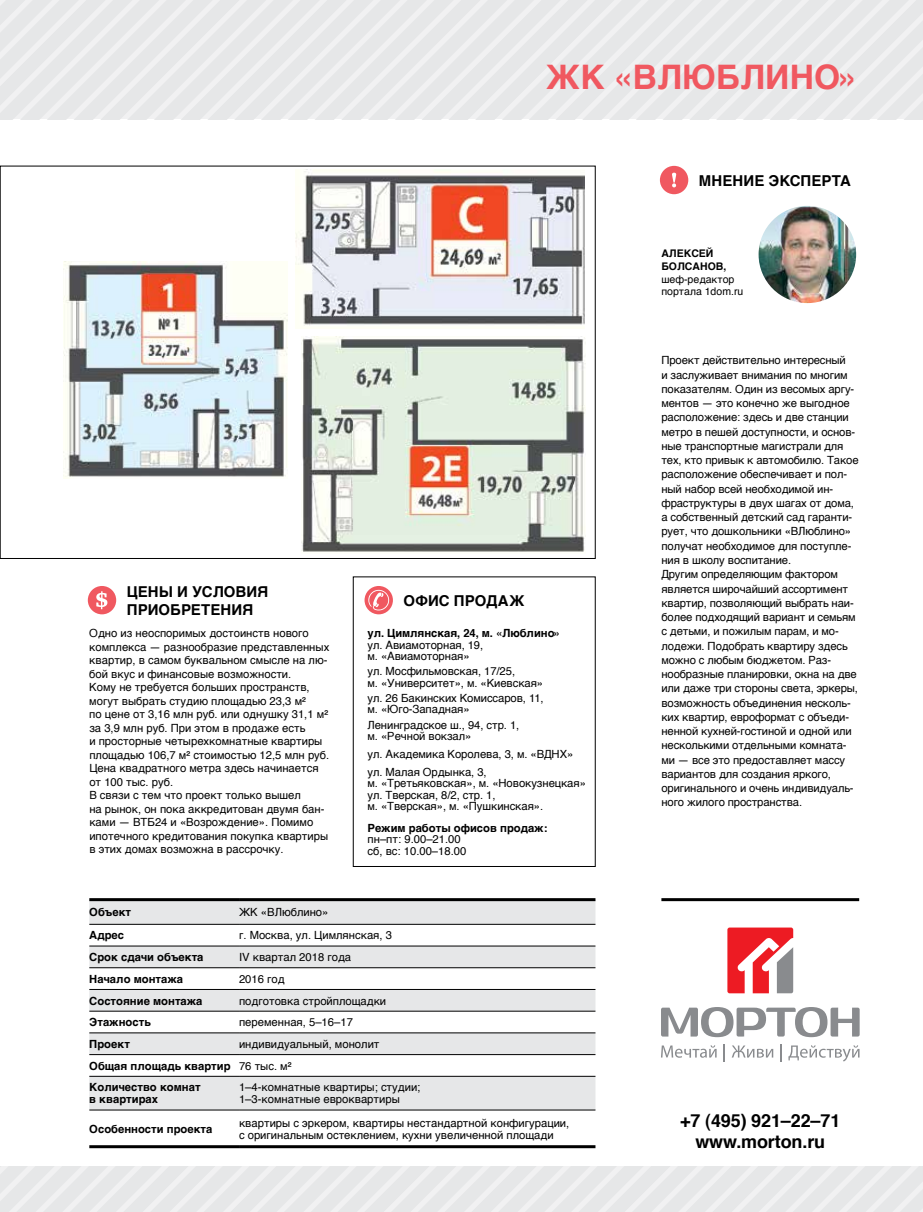
<style>
.page{position:relative;width:923px;height:1212px;background:#fff}
.page>*{position:absolute;margin:0;border:0;box-sizing:border-box;transform-origin:0 0}
.t1{font:700 33.75px "Helvetica TF";color:#f05860}
.t2{font:700 18px/21px "Helvetica TF";letter-spacing:-.005em;color:#000;text-align:center}
.t3{font:700 15px/18px "Helvetica TF";letter-spacing:.005em;color:#000}
.t4{font:11.25px/14.2px "Helvetica TF";letter-spacing:-.005em;color:#000}
.t5{font:700 11.25px/21.8px "Helvetica TF";color:#000}
.t6{font:10.5px/12.6px "Helvetica TF";color:#000}
.t7{font:700 10.5px/12.6px "Helvetica TF";color:#000}
.s1{font-weight:400}
</style>
<div class="page">
<svg style="left:0;top:0;width:923px;height:119px"></svg>
<svg style="left:0;top:1166px;width:923px;height:46px"></svg>
<svg style="left:0;top:166px;width:595px;height:393px"></svg>
<svg style="left:364px;top:586px;width:29px;height:28px"></svg>
<svg style="left:368px;top:590px;width:21px;height:20px"></svg>
<div style="left:88px;top:586px;width:28px;height:28px;background:#f05860;border-radius:50%"></div>
<svg style="left:96px;top:591px;width:11px;height:18px"></svg>
<div style="left:660px;top:166px;width:28px;height:28px;background:#f05860;border-radius:50%"></div>
<svg style="left:672px;top:173px;width:4px;height:14px"></svg>
<hr style="left:661px;top:898px;width:198px;height:3px;background:#000">
<svg style="left:89px;top:901px;width:506px;height:209px;fill:#e6e7e8"></svg>
<hr style="left:89px;top:924px;width:150px;height:1px;background:#000">
<hr style="left:239px;top:924px;width:356px;height:1px;background:#000">
<hr style="left:89px;top:946px;width:150px;height:1px;background:#000">
<hr style="left:239px;top:946px;width:356px;height:1px;background:#000">
<hr style="left:89px;top:967px;width:150px;height:1px;background:#000">
<hr style="left:239px;top:967px;width:356px;height:1px;background:#000">
<hr style="left:89px;top:989px;width:150px;height:1px;background:#000">
<hr style="left:239px;top:989px;width:356px;height:1px;background:#000">
<hr style="left:89px;top:1011px;width:150px;height:1px;background:#000">
<hr style="left:239px;top:1011px;width:356px;height:1px;background:#000">
<hr style="left:89px;top:1032px;width:150px;height:1px;background:#000">
<hr style="left:239px;top:1032px;width:356px;height:1px;background:#000">
<hr style="left:89px;top:1054px;width:150px;height:1px;background:#000">
<hr style="left:239px;top:1054px;width:356px;height:1px;background:#000">
<hr style="left:89px;top:1076px;width:150px;height:1px;background:#000">
<hr style="left:239px;top:1076px;width:356px;height:1px;background:#000">
<hr style="left:89px;top:1110px;width:150px;height:1px;background:#000">
<hr style="left:239px;top:1110px;width:356px;height:1px;background:#000">
<hr style="left:89px;top:898px;width:150px;height:3px;background:#000">
<hr style="left:239px;top:898px;width:356px;height:3px;background:#000">
<hr style="left:89px;top:1145px;width:150px;height:3px;background:#000">
<hr style="left:239px;top:1145px;width:356px;height:3px;background:#000">
<img style="left:758px;top:206px;width:98px;height:97px;border-radius:49px">
<svg style="left:727px;top:927px;width:66px;height:66px"></svg>
<svg style="left:661px;top:1045px;width:55px;height:13px"></svg>
<svg style="left:723px;top:1044px;width:2px;height:18px"></svg>
<svg style="left:732px;top:1045px;width:41px;height:12px"></svg>
<svg style="left:780px;top:1044px;width:1px;height:18px"></svg>
<svg style="left:788px;top:1045px;width:71px;height:16px"></svg>
<svg style="left:661px;top:1007px;width:198px;height:30px"></svg>
<img style="left:64px;top:261px;width:223px;height:218px">
<img style="left:301px;top:336px;width:284px;height:218px">
<img style="left:295px;top:170px;width:289px;height:158px">
<h1 class="t1" style="left:546px;top:50px;width:220px">ЖК «ВЛюблино</h1>
<h1 class="t1" style="left:840px;top:50px;width:20px">»</h1>
<h3 class="t3" style="left:699px;top:172px;width:153px">МНЕНИЕ ЭКСПЕРТА</h3>
<h3 class="t3" style="left:127px;top:583px;width:143px">ЦЕНЫ И УСЛОВИЯ<br>ПРИОБРЕТЕНИЯ</h3>
<p class="t4" style="left:89px;top:627px;width:241px;line-height:13.5px">Одно из неоспоримых достоинств нового комплекса — разнообразие представленных квартир, в самом буквальном смысле на лю&shy;бой вкус и финансовые возможности.<br>Кому не требуется больших пространств, могут выбрать студию площадью 23,3 м²<br>по цене от 3,16 млн руб. или однушку 31,1 м² за 3,9 млн руб. При этом в продаже есть<br>и просторные четырехкомнатные квартиры площадью 106,7 м² стоимостью 12,5 млн руб.<br>Цена квадратного метра здесь начинается от 100 тыс. руб.<br>В связи с тем что проект только вышел<br>на рынок, он пока аккредитован двумя бан&shy;ками — ВТБ24 и «Возрождение». Помимо ипотечного кредитования покупка квартиры в этих домах возможна в рассрочку.</p>
<h3 class="t3" style="left:403px;top:592px;width:122px">ОФИС ПРОДАЖ</h3>
<p class="t5" style="left:367px;top:622px;width:195px">ул. Цимлянская, 24, м. «Люблино»</p>
<p class="t4" style="left:367px;top:639px;width:117px;line-height:11.2px">ул. Авиамоторная, 19, м. «Авиамоторная»</p>
<p class="t4" style="left:367px;top:666px;width:177px;line-height:11.2px">ул. Мосфильмовская, 17/25,<br>м. «Университет», м. «Киевская»</p>
<p class="t4" style="left:367px;top:693px;width:178px;line-height:11.2px">ул. 26 Бакинских Комиссаров, 11, м. «Юго-Западная»</p>
<p class="t4" style="left:367px;top:719px;width:153px;line-height:11.2px">Ленинградское ш., 94, стр. 1, м. «Речной вокзал»</p>
<p class="t4" style="left:367px;top:745px;width:207px;line-height:18px">ул. Академика Королева, 3, м. «ВДНХ» ул. Малая Ордынка, 3,</p>
<p class="t4" style="left:367px;top:778px;width:220px;line-height:11.2px">м. «Третьяковская», м. «Новокузнецкая» ул. Тверская, 8/2, стр. 1,<br>м. «Тверская», м. «Пушкинская».</p>
<p class="t5" style="left:367px;top:817px;width:181px">Режим работы офисов продаж:</p>
<p class="t4" style="left:367px;top:834px;width:100px;line-height:11.2px">пн–пт: 9.00–21.00 сб, вс: 10.00–18.00</p>
<p class="t5" style="left:89px;top:901px;width:43px">Объект</p>
<p class="t4" style="left:239px;top:905px;width:91px">ЖК «ВЛюблино»</p>
<p class="t5" style="left:89px;top:925px;width:36px">Адрес</p>
<p class="t4" style="left:239px;top:929px;width:155px">г. Москва, ул. Цимлянская, 3</p>
<p class="t5" style="left:89px;top:946px;width:116px">Срок сдачи объекта</p>
<p class="t4" style="left:239px;top:950px;width:114px">IV квартал 2018 года</p>
<p class="t5" style="left:89px;top:968px;width:95px">Начало монтажа</p>
<p class="t4" style="left:239px;top:972px;width:47px">2016 год</p>
<p class="t5" style="left:89px;top:990px;width:115px">Состояние монтажа</p>
<p class="t4" style="left:239px;top:994px;width:149px">подготовка стройплощадки</p>
<p class="t5" style="left:89px;top:1011px;width:63px">Этажность</p>
<p class="t4" style="left:239px;top:1015px;width:115px">переменная, 5–16–17</p>
<p class="t5" style="left:89px;top:1033px;width:42px">Проект</p>
<p class="t5" style="left:89px;top:1033px;width:292px;text-indent:150px"><span class="s1">индивидуальный, монолит<br></span>Общая площадь квартир <span class="s1">76 тыс. м²<br></span>Количество комнат</p>
<p class="t5" style="left:89px;top:1089px;width:70px">в квартирах</p>
<p class="t4" style="left:239px;top:1082px;width:183px;line-height:12px">1–4-комнатные квартиры; студии;<br>1–3-комнатные евроквартиры</p>
<p class="t5" style="left:89px;top:1118px;width:125px">Особенности проекта</p>
<p class="t4" style="left:239px;top:1117px;width:332px;line-height:12px">квартиры с эркером, квартиры нестандартной конфигурации, с оригинальным остеклением, кухни увеличенной площади</p>
<p class="t7" style="left:661px;top:247px;width:66px">АЛЕКСЕЙ<br>БОЛСАНОВ,</p>
<p class="t6" style="left:661px;top:273px;width:83px">шеф-редактор портала 1dom.ru</p>
<p class="t4" style="left:661px;top:354px;width:199px">Проект действительно интересный<br>и заслуживает внимания по многим показателям. Один из весомых аргу&shy;ментов — это конечно же выгодное расположение: здесь и две станции метро в пешей доступности, и основ&shy;ные транспортные магистрали для тех, кто привык к автомобилю. Такое расположение обеспечивает и пол&shy;ный набор всей необходимой ин&shy;фраструктуры в двух шагах от дома, а собственный детский сад гаранти&shy;рует, что дошкольники «ВЛюблино» получат необходимое для поступле&shy;ния в школу воспитание.<br>Другим определяющим фактором является широчайший ассортимент квартир, позволяющий выбрать наи&shy;более подходящий вариант и семьям с детьми, и пожилым парам, и мо&shy;лодежи. Подобрать квартиру здесь можно с любым бюджетом. Раз&shy;нообразные планировки, окна на две или даже три стороны света, эркеры, возможность объединения несколь&shy;ких квартир, евроформат с объеди&shy;ненной кухней-гостиной и одной или несколькими отдельными комната&shy;ми — все это предоставляет массу вариантов для создания яркого, оригинального и очень индивидуаль&shy;ного жилого пространства.</p>
<h2 class="t2" style="left:680px;top:1110px;width:162px">+7 (495) 921–22–71 www.morton.ru</h2>
</div>
